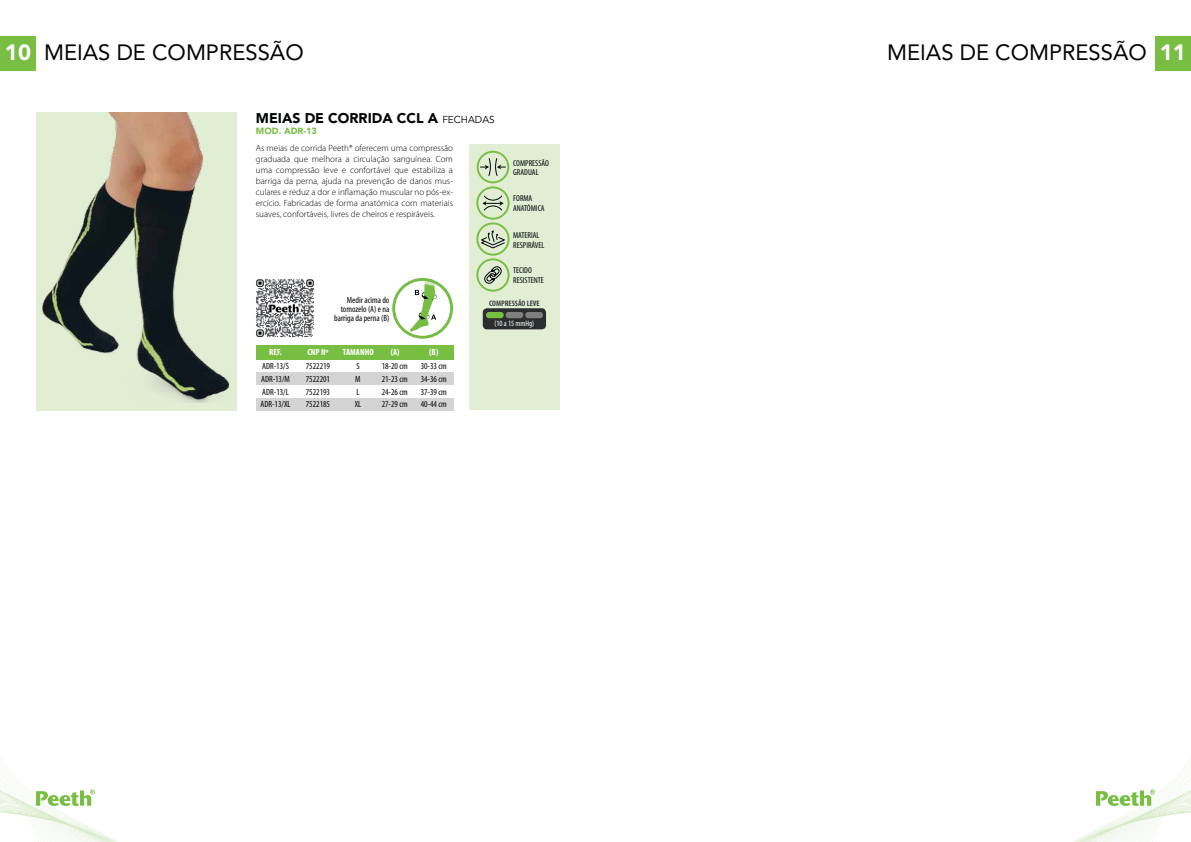
<style>
.page{position:relative;width:1191px;height:842px;background:#fff}
.page>*{position:absolute;margin:0;border:0;box-sizing:border-box;transform-origin:0 0}
.t1{font:22px "Avenir LT Std";color:#020405}
.t2{font:900 14px "Avenir LT Std";color:#020405}
.t3{font:300 9px/11px "Myriad Pro";color:#020405;text-align:justify}
.t4{font:condensed 9px/12.8px "Myriad Pro";color:#020405;text-align:justify}
.t5{font:700 condensed 9px "Myriad Pro";color:#fff}
.t6{font:900 9px "Avenir LT Std";color:#78be43}
.t7{font:condensed 8.6px/9.6px "Myriad Pro";color:#020405}
.t8{font:700 condensed 8px "Myriad Pro";color:#3f4040}
.t9{font:condensed 8px "Myriad Pro";color:#fff}
.s1{font-weight:900;color:#fff}
.s2{font-weight:400;font-size:10px}
</style>
<div class="page">
<img style="left:1074px;top:758px;width:117px;height:84px">
<img style="left:0;top:758px;width:117px;height:84px">
<div style="left:0;top:36px;width:36px;height:34px;background:#78be43"></div>
<div style="left:1155px;top:36px;width:36px;height:34px;background:#78be43"></div>
<svg style="left:36px;top:789px;width:59px;height:17px"></svg>
<svg style="left:1096px;top:789px;width:59px;height:17px"></svg>
<div style="left:469px;top:144px;width:91px;height:266px;background:#e1eed4"></div>
<div style="left:36px;top:113px;width:200px;height:298px;background:#e1eed4"></div>
<img style="left:42px;top:113px;width:188px;height:289px">
<div style="left:477px;top:151px;width:32px;height:32px;border:2px solid #78be43;border-radius:50%"></div>
<svg style="left:480px;top:158px;width:25px;height:18px"></svg>
<div style="left:476px;top:186px;width:33px;height:34px;border:2px solid #78be43;border-radius:50%"></div>
<svg style="left:482px;top:195px;width:21px;height:16px"></svg>
<div style="left:476px;top:222px;width:33px;height:34px;border:2px solid #78be43;border-radius:50%"></div>
<svg style="left:480px;top:230px;width:26px;height:19px"></svg>
<div style="left:476px;top:258px;width:33px;height:34px;border:2px solid #78be43;border-radius:50%"></div>
<svg style="left:484px;top:266px;width:18px;height:18px"></svg>
<div style="left:483px;top:308px;width:63px;height:21px;background:#2c2d2e;border-radius:4px"></div>
<div style="left:486px;top:312px;width:17px;height:6px;background:#78be43;border-radius:3px"></div>
<div style="left:505px;top:312px;width:18px;height:6px;background:#7f7f80;border-radius:3px"></div>
<div style="left:525px;top:312px;width:18px;height:6px;background:#7f7f80;border-radius:3px"></div>
<div style="left:256px;top:372px;width:197px;height:13px;background:#d5d4d4"></div>
<div style="left:256px;top:398px;width:197px;height:13px;background:#d5d4d4"></div>
<div style="left:256px;top:345px;width:197px;height:14px;background:#78be43"></div>
<svg style="left:392px;top:278px;width:61px;height:61px"></svg>
<img style="left:256px;top:279px;width:58px;height:59px">
<h1 class="t1" style="left:5px;top:40px;width:300px"><span class="s1">10</span> MEIAS DE COMPRESSÃO</h1>
<h1 class="t1" style="left:887px;top:40px;width:300px">MEIAS DE COMPRESSÃO <span class="s1">11</span></h1>
<h2 class="t2" style="left:256px;top:110px;width:240px">MEIAS DE CORRIDA CCL A <span class="s2">FECHADAS</span></h2>
<p class="t3" style="left:256px;top:143px;width:199px">As meias de corrida Peeth® oferecem uma compressão graduada que melhora a circulação sanguínea. Com uma compressão leve e confortável que estabiliza a barriga da perna, ajuda na prevenção de danos mus&shy;culares e reduz a dor e inflamação muscular no pós-ex&shy;ercício. Fabricadas de forma anatómica com materiais suaves, confortáveis, livres de cheiros e respiráveis.</p>
<p class="t6" style="left:256px;top:125px;width:62px">MOD. ADR-13</p>
<p class="t7" style="left:513px;top:158px;width:37px">COMPRESSÃO<br>GRADUAL</p>
<p class="t7" style="left:513px;top:194px;width:33px">FORMA<br>ANATÓMICA</p>
<p class="t7" style="left:513px;top:231px;width:33px">MATERIAL<br>RESPIRÁVEL</p>
<p class="t7" style="left:513px;top:266px;width:32px">TECIDO<br>RESISTENTE</p>
<p class="t9" style="left:494px;top:319px;width:41px">(10 a 15 mmHg)</p>
<p class="t4" style="left:334px;top:295px;width:57px;line-height:9px;text-align:right">Medir acima do tornozelo (A) e na barriga da perna (B)</p>
<p class="t8" style="left:489px;top:299px;width:52px">COMPRESSÃO LEVE</p>
<p class="t5" style="left:429px;top:347px;width:10px">(B)</p>
<p class="t5" style="left:269px;top:347px;width:14px">REF.</p>
<p class="t5" style="left:307px;top:347px;width:23px">CNP Nº</p>
<p class="t5" style="left:343px;top:347px;width:32px">TAMANHO</p>
<p class="t5" style="left:391px;top:347px;width:10px">(A)</p>
<p class="t4" style="left:355px;top:360px;width:8px;text-align:left">S<br>M<br>L<br>XL</p>
<p class="t4" style="left:421px;top:360px;width:28px">30-33 cm 34-36 cm 37-39 cm 40-44 cm</p>
<p class="t4" style="left:260px;top:360px;width:32px;text-align:left">ADR-13/S<br>ADR-13/M<br>ADR-13/L<br>ADR-13/XL</p>
<p class="t4" style="left:306px;top:360px;width:26px">7522219<br>7522201<br>7522193<br>7522185</p>
<p class="t4" style="left:382px;top:360px;width:28px">18-20 cm 21-23 cm 24-26 cm 27-29 cm</p>
</div>
